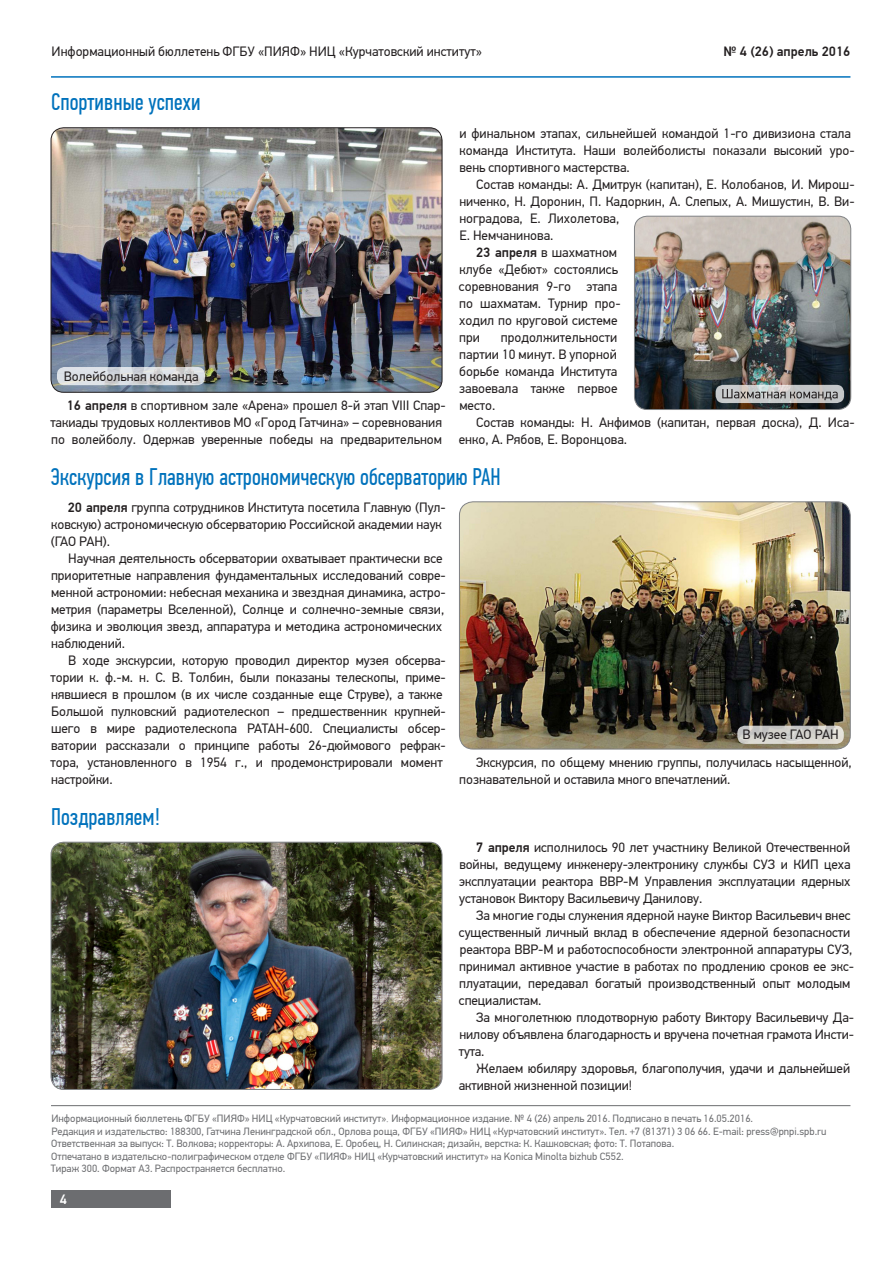
<style>
.page{position:relative;width:893px;height:1263px;background:#fff}
.page>*{position:absolute;margin:0;border:0;box-sizing:border-box;transform-origin:0 0}
.Head_1{font:24px "PF Din Text Comp Pro";letter-spacing:.005em;color:#0072bc}
.Text_General{font:13.5px/17px "PF Din Text Pro";letter-spacing:-.005em;color:#231f20}
.t1{font:500 13.5px "PF Din Text Pro";color:#231f20}
.Lines{font:500 13.5px "PF Din Text Pro";color:#fff}
.Text_General-2{font:10.5px "PF Din Text Pro";color:#6c6d70}
.s1{font-weight:500}
.s2{font-family:"Times New Roman"}
</style>
<div class="page">
<div style="left:51px;top:1190px;width:119px;height:17px;background:#6c6d70"></div>
<hr style="left:51px;top:76px;width:799px;height:2px;background:#0072bc">
<hr style="left:51px;top:1105px;width:799px;height:1px;background:#6c6d70">
<img style="left:51px;top:128px;width:391px;height:264px">
<div style="left:51px;top:128px;width:391px;height:264px;border:1px solid #231f20;border-radius:13px"></div>
<svg style="left:57px;top:367px;width:148px;height:18px;fill:#dce1e4"></svg>
<img style="left:634px;top:216px;width:217px;height:193px">
<div style="left:634px;top:216px;width:217px;height:194px;border:1px solid #808285;border-radius:13px"></div>
<img style="left:51px;top:842px;width:391px;height:247px">
<div style="left:51px;top:842px;width:391px;height:248px;border:1px solid #808285;border-radius:13px"></div>
<img style="left:459px;top:502px;width:391px;height:247px">
<div style="left:459px;top:502px;width:391px;height:247px;border:1px solid #808285;border-radius:14px"></div>
<svg style="left:716px;top:385px;width:128px;height:18px"></svg>
<svg style="left:722px;top:389px;width:116px;height:11px"></svg>
<svg style="left:737px;top:726px;width:107px;height:18px"></svg>
<p class="Text_General" style="left:52px;top:43px;width:432px">Информационный бюллетень ФГБУ «ПИЯФ» НИЦ «Курчатовский институт»</p>
<p class="Head_1" style="left:51px;top:88px;width:151px">Спортивные успехи</p>
<p class="t1" style="left:723px;top:43px;width:128px">№ 4 (26) апрель 2016</p>
<p class="Text_General" style="left:64px;top:368px;width:136px">Волейбольная команда</p>
<p class="Text_General" style="left:51px;top:397px;width:397px;text-indent:16px"><span class="s1">16 апреля</span> в спортивном зале «Арена» прошел 8-й этап VIII Спар&shy;такиады трудовых коллективов МО «Город Гатчина» – соревнования по волейболу. Одержав уверенные победы на предварительном</p>
<p class="Text_General" style="left:459px;top:125px;width:397px">и финальном этапах, сильнейшей командой 1-го дивизиона стала команда Института. Наши волейболисты показали высокий уро&shy;вень спортивного мастерства.</p>
<p class="Text_General" style="left:459px;top:176px;width:397px;text-indent:17px">Состав команды: А. Дмитрук (капитан), Е. Колобанов, И. Мирош&shy;ниченко, Н. Доронин, П. Кадоркин, А. Слепых, А. Мишустин, В. Ви&shy;ноградова, Е. Лихолетова,<br>Е. Немчанинова.</p>
<p class="Text_General" style="left:459px;top:244px;width:163px;text-indent:17px"><span class="s1">23 апреля</span> в шахматном клубе «Дебют» состоялись соревнования 9-го этапа по шахматам. Турнир про&shy;ходил по круговой системе при</p>
<p class="Text_General" style="left:459px;top:329px;width:160px;text-align:justify;text-indent:42px">продолжительности партии 10 минут. В упорной борьбе команда Института завоевала также первое место.</p>
<p class="Text_General" style="left:459px;top:414px;width:397px;text-indent:17px">Состав команды: Н. Анфимов (капитан, первая доска), Д. Иса&shy;енко, А. Рябов, Е. Воронцова.</p>
<p class="Head_1" style="left:51px;top:463px;width:452px">Экскурсия в Главную астрономическую обсерваторию РАН</p>
<p class="Text_General" style="left:51px;top:499px;width:396px;text-indent:17px"><span class="s1">20 апреля</span> группа сотрудников Института посетила Главную (Пул&shy;ковскую) астрономическую обсерваторию Российской академии наук (ГАО РАН).</p>
<p class="Text_General" style="left:51px;top:550px;width:397px;text-indent:18px">Научная деятельность обсерватории охватывает практически все приоритетные направления фундаментальных исследований совре&shy;менной астрономии: небесная механика и звездная динамика, астро&shy;метрия (параметры Вселенной), Солнце и солнечно-земные связи, физика и эволюция звезд, аппаратура и методика астрономических наблюдений.</p>
<p class="Text_General" style="left:51px;top:652px;width:397px;text-indent:18px">В ходе экскурсии, которую проводил директор музея обсерва&shy;тории к. ф.-м. н. С. В. Толбин, были показаны телескопы, приме&shy;нявшиеся в прошлом (в их числе созданные еще Струве), а также Большой пулковский радиотелескоп – предшественник крупней&shy;шего в мире радиотелескопа РАТАН-600. Специалисты обсер&shy;ватории рассказали о принципе работы 26-дюймового рефрак&shy;тора, установленного в 1954 г., и продемонстрировали момент настройки.</p>
<p class="Text_General" style="left:743px;top:726px;width:98px">В музее ГАО РАН</p>
<p class="Text_General" style="left:459px;top:754px;width:394px;text-indent:17px">Экскурсия, по общему мнению группы, получилась насыщенной, познавательной и оставила много впечатлений.</p>
<p class="Head_1" style="left:51px;top:803px;width:111px">Поздравляем!</p>
<p class="Text_General" style="left:459px;top:839px;width:393px;text-align:justify;text-indent:17px"><span class="s1">7 апреля</span> исполнилось 90 лет участнику Великой Отечественной войны, ведущему инженеру-электронику службы СУЗ и КИП цеха эксплуатации реактора ВВР-М Управления эксплуатации ядерных установок Виктору Васильевичу Данилову.</p>
<p class="Text_General" style="left:459px;top:907px;width:397px;text-indent:17px">За многие годы служения ядерной науке Виктор Васильевич внес существенный личный вклад в обеспечение ядерной безопасности реактора ВВР-М и работоспособности электронной аппаратуры СУЗ, принимал активное участие в работах по продлению сроков ее экс&shy;плуатации, передавал богатый производственный опыт молодым специалистам.</p>
<p class="Text_General" style="left:459px;top:1009px;width:397px;text-align:justify;text-indent:17px">За многолетнюю плодотворную работу Виктору Васильевичу Да&shy;нилову объявлена благодарность и вручена почетная грамота Инсти&shy;тута.</p>
<p class="Text_General" style="left:459px;top:1060px;width:393px;text-indent:18px">Желаем юбиляру здоровья, благополучия, удачи и дальнейшей активной жизненной позиции!</p>
<p class="Text_General-2" style="left:52px;top:1112px;width:703px">Информационный бюллетень ФГБУ «ПИЯФ» НИЦ «Курчатовский институт»<span class="s2">.</span> Информационное издание. № 4 (26) апрель 2016. Подписано в печать 16.05.2016.</p>
<p class="Text_General-2" style="left:52px;top:1125px;width:776px">Редакция и издательство: 188300, Гатчина Ленинградской обл., Орлова роща, ФГБУ «ПИЯФ» НИЦ «Курчатовский институт». Тел. +7 (81371) 3 06 66. E-mail: press@pnpi.spb.ru</p>
<p class="Text_General-2" style="left:51px;top:1137px;width:624px">Ответственная за выпуск: Т. Волкова; корректоры: А. Архипова, Е. Оробец, Н. Силинская; дизайн, верстка: К. Кашковская; фото: Т. Потапова.</p>
<p class="Text_General-2" style="left:51px;top:1150px;width:574px">Отпечатано в издательско-полиграфическом отделе ФГБУ «ПИЯФ» НИЦ «Курчатовский институт» на Konica Minolta bizhub С552.</p>
<p class="Text_General-2" style="left:51px;top:1162px;width:236px">Тираж 300. Формат А3. Распространяется бесплатно.</p>
<p class="Lines" style="left:60px;top:1191px;width:9px">4</p>
</div>
